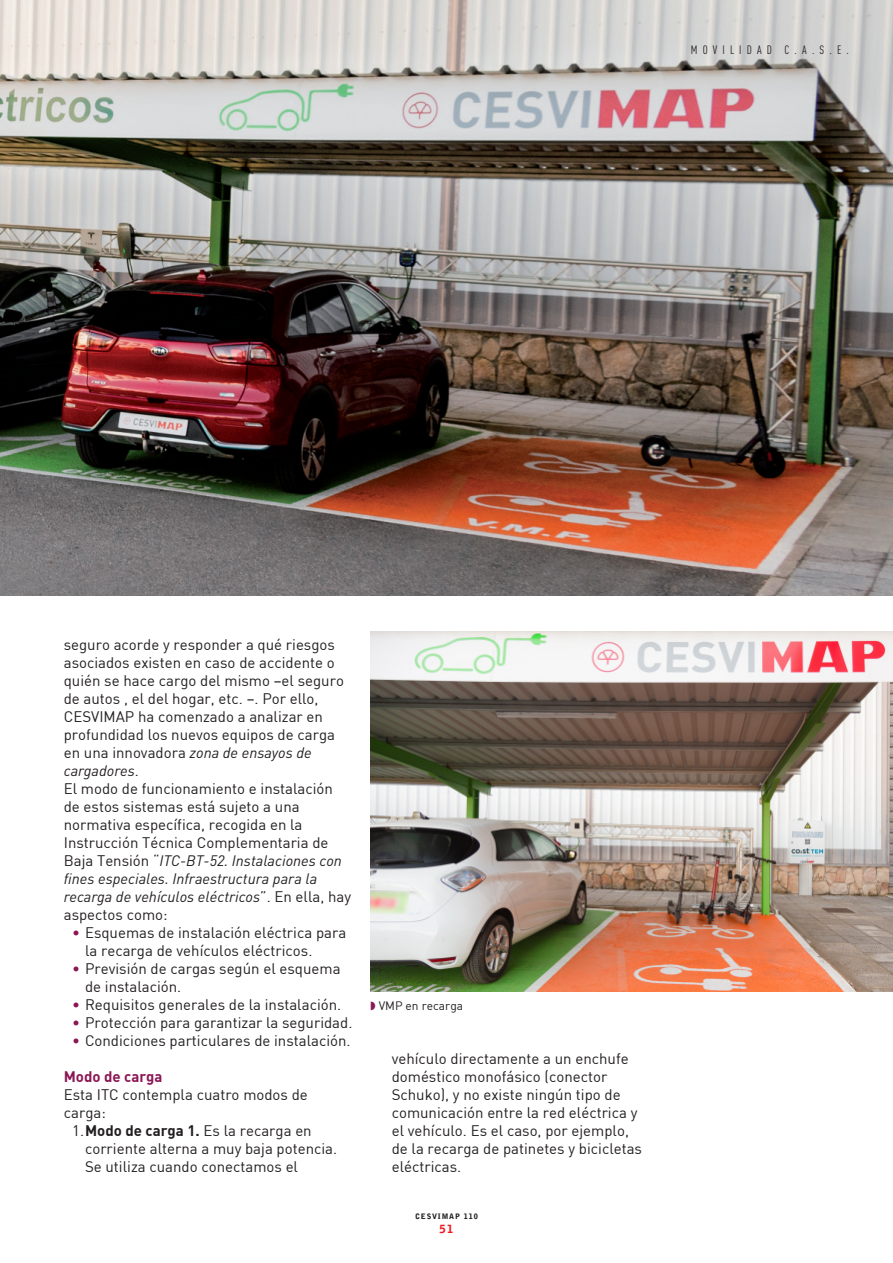
<style>
.page{position:relative;width:893px;height:1263px;background:#fff}
.page>*{position:absolute;margin:0;border:0;box-sizing:border-box;transform-origin:0 0}
.t1{font:15px/18px "DIN";color:#231f20}
.t2{font:700 15px "DIN";color:#8c1755}
.t3{font:12px "DIN Cond";letter-spacing:.43em;color:#231f20}
.t4{font:12px "DIN";color:#231f20}
.t5{font:900 11.25px "Bell Gothic";color:#ee1d23}
.t6{font:900 7.5px "Bell Gothic";letter-spacing:.11em;color:#231f20}
.s1{font-style:italic}
.s2{color:#8c1755}
.s3{font-weight:700}
</style>
<div class="page">
<img style="left:0;top:0;width:893px;height:596px">
<img style="left:370px;top:631px;width:523px;height:361px">
<p class="t3" style="left:691px;top:42px;width:160px">MOVILIDAD C.A.S.E.</p>
<p class="t1" style="left:64px;top:635px;width:289px">seguro acorde y responder a qué riesgos asociados existen en caso de accidente o quién se hace cargo del mismo –el seguro de autos , el del hogar, etc. –. Por ello, CESVIMAP ha comenzado a analizar en profundidad los nuevos equipos de carga en una innovadora <span class="s1">zona de ensayos de cargadores</span>.<br>El modo de funcionamiento e instalación de estos sistemas está sujeto a una normativa específica, recogida en la Instrucción Técnica Complementaria de Baja Tensión “<span class="s1">ITC-BT-52. Instalaciones con fines especiales. Infraestructura para la recarga de vehículos eléctricos</span>”. En ella, hay aspectos como:</p>
<p class="t1" style="left:85px;top:923px;width:263px;text-indent:-13px"><span class="s2">•</span> Esquemas de instalación eléctrica para la recarga de vehículos eléctricos.</p>
<p class="t1" style="left:85px;top:959px;width:257px;text-indent:-13px"><span class="s2">•</span> Previsión de cargas según el esquema de instalación.</p>
<p class="t1" style="left:72px;top:995px;width:270px"><span class="s2">•</span> Requisitos generales de la instalación.</p>
<p class="t1" style="left:72px;top:1013px;width:282px"><span class="s2">•</span> Protección para garantizar la seguridad.</p>
<p class="t1" style="left:72px;top:1031px;width:280px"><span class="s2">•</span> Condiciones particulares de instalación.</p>
<p class="t2" style="left:64px;top:1066px;width:100px">Modo de carga</p>
<p class="t1" style="left:64px;top:1085px;width:246px">Esta ITC contempla cuatro modos de</p>
<p class="t1" style="left:64px;top:1103px;width:44px">carga:</p>
<p class="t1" style="left:72px;top:1121px;width:241px">1.<span class="s3">Modo de carga 1.</span> Es la recarga en</p>
<p class="t1" style="left:85px;top:1139px;width:254px">corriente alterna a muy baja potencia.</p>
<p class="t1" style="left:85px;top:1157px;width:215px">Se utiliza cuando conectamos el</p>
<p class="t4" style="left:379px;top:998px;width:86px">VMP en recarga</p>
<p class="t1" style="left:392px;top:1049px;width:252px">vehículo directamente a un enchufe doméstico monofásico (conector<br>Schuko), y no existe ningún tipo de comunicación entre la red eléctrica y el vehículo. Es el caso, por ejemplo, de la recarga de patinetes y bicicletas eléctricas.</p>
<p class="t6" style="left:415px;top:1212px;width:64px">CESVIMAP 110</p>
<p class="t5" style="left:440px;top:1222px;width:15px">51</p>
</div>
